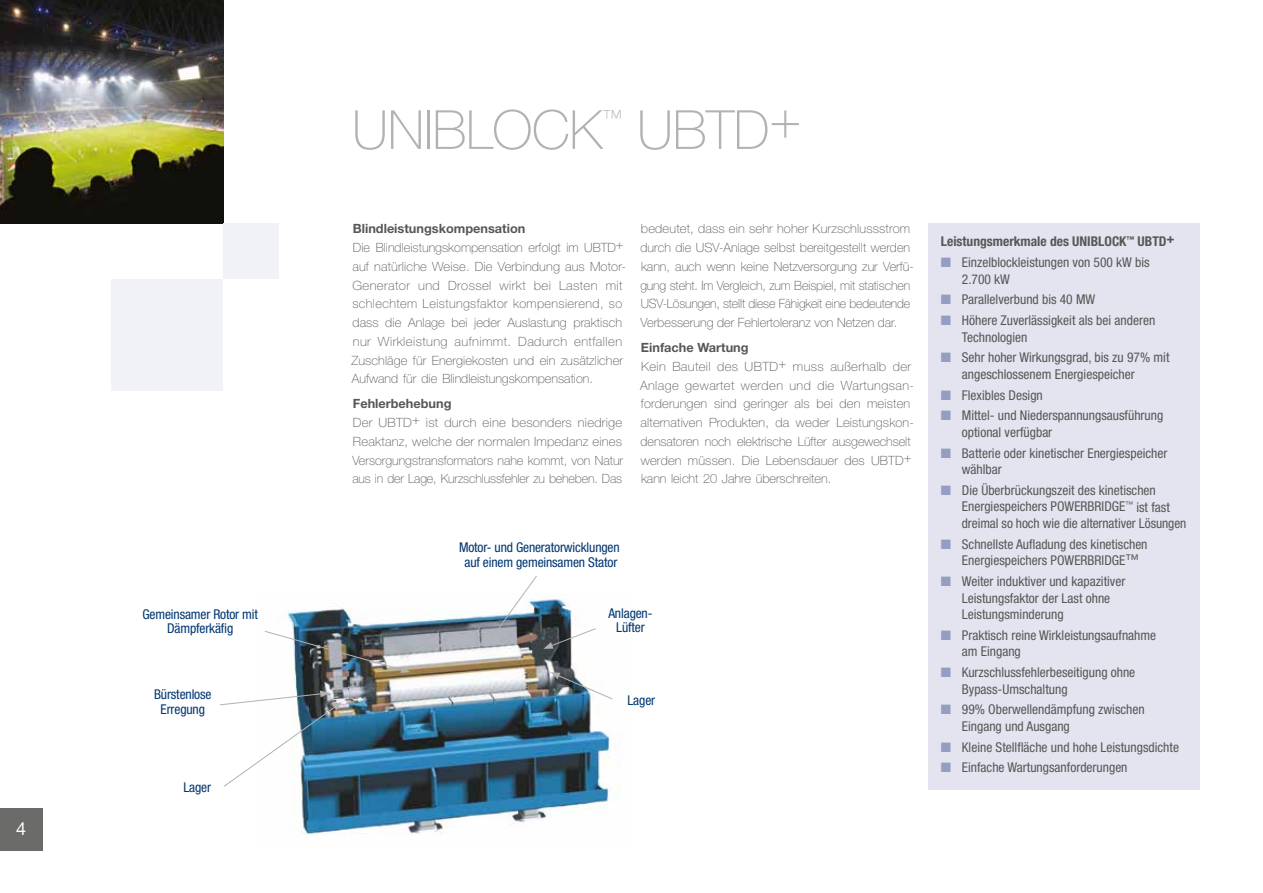
<style>
.page{position:relative;width:1263px;height:893px;background:#fff}
.page>*{position:absolute;margin:0;border:0;box-sizing:border-box;transform-origin:0 0}
.t1{font:100 54px "Helvetica Neue";letter-spacing:-.01em;color:#b2b2b2}
.t2{font:100 21px "Helvetica Neue";color:#b2b2b2}
.t3{font:18px "Helvetica Neue";color:#fff}
.t4{font:condensed 13.5px/16.5px "Helvetica Neue";color:#575756}
.t5{font:condensed 13.5px/14.5px "Helvetica Neue";letter-spacing:-.01em;color:#003671;text-align:center}
.t6{font:700 condensed 13.5px "Helvetica Neue";color:#575756}
.t7{font:100 12.75px/18.8px "Helvetica Neue";letter-spacing:.005em;color:#575756}
.t8{font:700 12.75px "Helvetica Neue";color:#575756}
.s1{color:#949dc2}
</style>
<div class="page">
<img style="left:0;top:0;width:223px;height:223px">
<div style="left:223px;top:223px;width:56px;height:56px;background:#f1f2f8"></div>
<div style="left:112px;top:279px;width:111px;height:112px;background:#f1f2f8"></div>
<div style="left:928px;top:223px;width:271px;height:567px;background:#e3e4f0"></div>
<img style="left:278px;top:605px;width:343px;height:230px">
<img style="left:220px;top:690px;width:122px;height:97px">
<img style="left:265px;top:630px;width:145px;height:43px">
<img style="left:491px;top:575px;width:106px;height:74px">
<svg style="left:550px;top:672px;width:63px;height:28px"></svg>
<div style="left:0;top:808px;width:43px;height:42px;background:#6b6b6a"></div>
<h3 class="t3" style="left:16px;top:818px;width:12px">4</h3>
<p class="t5" style="left:142px;top:607px;width:117px">Gemeinsamer Rotor mit<br>Dämpferkäfig</p>
<p class="t5" style="left:154px;top:687px;width:59px">Bürstenlose<br>Erregung</p>
<p class="t5" style="left:183px;top:780px;width:29px">Lager</p>
<h1 class="t1" style="left:352px;top:100px;width:252px">UNIBLOCK</h1>
<h2 class="t2" style="left:602px;top:106px;width:22px">™</h2>
<h1 class="t1" style="left:637px;top:100px;width:166px">UBTD+</h1>
<p class="t8" style="left:353px;top:221px;width:174px">Blindleistungskompensation</p>
<p class="t7" style="left:352px;top:238px;width:276px">Die Blindleistungskompensation erfolgt im UBTD+ auf natürliche Weise. Die Verbindung aus Motor-Generator und Drossel wirkt bei Lasten mit schlechtem Leistungsfaktor kompensierend, so dass die Anlage bei jeder Auslastung praktisch nur Wirkleistung aufnimmt. Dadurch entfallen Zuschläge für Energiekosten und ein zusätzlicher Aufwand für die Blindleistungskompensation.</p>
<p class="t8" style="left:353px;top:396px;width:100px">Fehlerbehebung</p>
<p class="t7" style="left:352px;top:413px;width:272px;text-align:justify">Der UBTD+ ist durch eine besonders niedrige Reaktanz, welche der normalen Impedanz eines Versorgungstransformators nahe kommt, von Natur aus in der Lage, Kurzschlussfehler zu beheben. Das</p>
<p class="t7" style="left:640px;top:219px;width:273px">bedeutet, dass ein sehr hoher Kurzschlussstrom durch die USV-Anlage selbst bereitgestellt werden kann, auch wenn keine Netzversorgung zur Verfü&shy;gung steht. Im Vergleich, zum Beispiel, mit statischen USV-Lösungen, stellt diese Fähigkeit eine bedeutende Verbesserung der Fehlertoleranz von Netzen dar.</p>
<p class="t8" style="left:641px;top:340px;width:109px">Einfache Wartung</p>
<p class="t7" style="left:640px;top:357px;width:274px">Kein Bauteil des UBTD+ muss außerhalb der Anlage gewartet werden und die Wartungsan&shy;forderungen sind geringer als bei den meisten alternativen Produkten, da weder Leistungskon&shy;densatoren noch elektrische Lüfter ausgewechselt werden müssen. Die Lebensdauer des UBTD+ kann leicht 20 Jahre überschreiten.</p>
<p class="t5" style="left:459px;top:540px;width:162px">Motor- und Generatorwicklungen auf einem gemeinsamen Stator</p>
<p class="t5" style="left:608px;top:606px;width:46px">Anlagen-<br>Lüfter</p>
<p class="t5" style="left:627px;top:693px;width:29px">Lager</p>
<p class="t6" style="left:941px;top:233px;width:235px">Leistungsmerkmale des UNIBLOCK<sup>™</sup> UBTD+</p>
<p class="t4" style="left:962px;top:254px;width:189px;text-indent:-21px"><span class="s1">■</span> Einzelblockleistungen von 500 kW bis<br>2.700 kW</p>
<p class="t4" style="left:941px;top:291px;width:156px"><span class="s1">■</span> Parallelverbund bis 40 MW</p>
<p class="t4" style="left:962px;top:312px;width:195px;text-indent:-21px"><span class="s1">■</span> Höhere Zuverlässigkeit als bei anderen<br>Technologien</p>
<p class="t4" style="left:962px;top:349px;width:209px;text-indent:-21px"><span class="s1">■</span> Sehr hoher Wirkungsgrad, bis zu 97% mit angeschlossenem Energiespeicher</p>
<p class="t4" style="left:941px;top:387px;width:103px"><span class="s1">■</span> Flexibles Design</p>
<p class="t4" style="left:962px;top:407px;width:203px;text-indent:-21px"><span class="s1">■</span> Mittel- und Niederspannungsausführung optional verfügbar</p>
<p class="t4" style="left:962px;top:445px;width:207px;text-indent:-21px"><span class="s1">■</span> Batterie oder kinetischer Energiespeicher wählbar</p>
<p class="t4" style="left:962px;top:482px;width:226px;text-indent:-21px"><span class="s1">■</span> Die Überbrückungszeit des kinetischen<br>Energiespeichers POWERBRIDGE<sup>™</sup> ist fast dreimal so hoch wie die alternativer Lösungen</p>
<p class="t4" style="left:962px;top:536px;width:187px;text-indent:-21px"><span class="s1">■</span> Schnellste Aufladung des kinetischen<br>Energiespeichers POWERBRIDGE™</p>
<p class="t4" style="left:962px;top:573px;width:165px;text-indent:-21px"><span class="s1">■</span> Weiter induktiver und kapazitiver<br>Leistungsfaktor der Last ohne<br>Leistungsminderung</p>
<p class="t4" style="left:962px;top:627px;width:196px;text-indent:-21px"><span class="s1">■</span> Praktisch reine Wirkleistungsaufnahme am Eingang</p>
<p class="t4" style="left:962px;top:664px;width:175px;text-indent:-21px"><span class="s1">■</span> Kurzschlussfehlerbeseitigung ohne<br>Bypass-Umschaltung</p>
<p class="t4" style="left:962px;top:701px;width:184px;text-indent:-21px"><span class="s1">■</span> 99% Oberwellendämpfung zwischen<br>Eingang und Ausgang</p>
<p class="t4" style="left:941px;top:738px;width:240px"><span class="s1">■</span> Kleine Stellfläche und hohe Leistungsdichte</p>
<p class="t4" style="left:941px;top:759px;width:188px"><span class="s1">■</span> Einfache Wartungsanforderungen</p>
</div>
